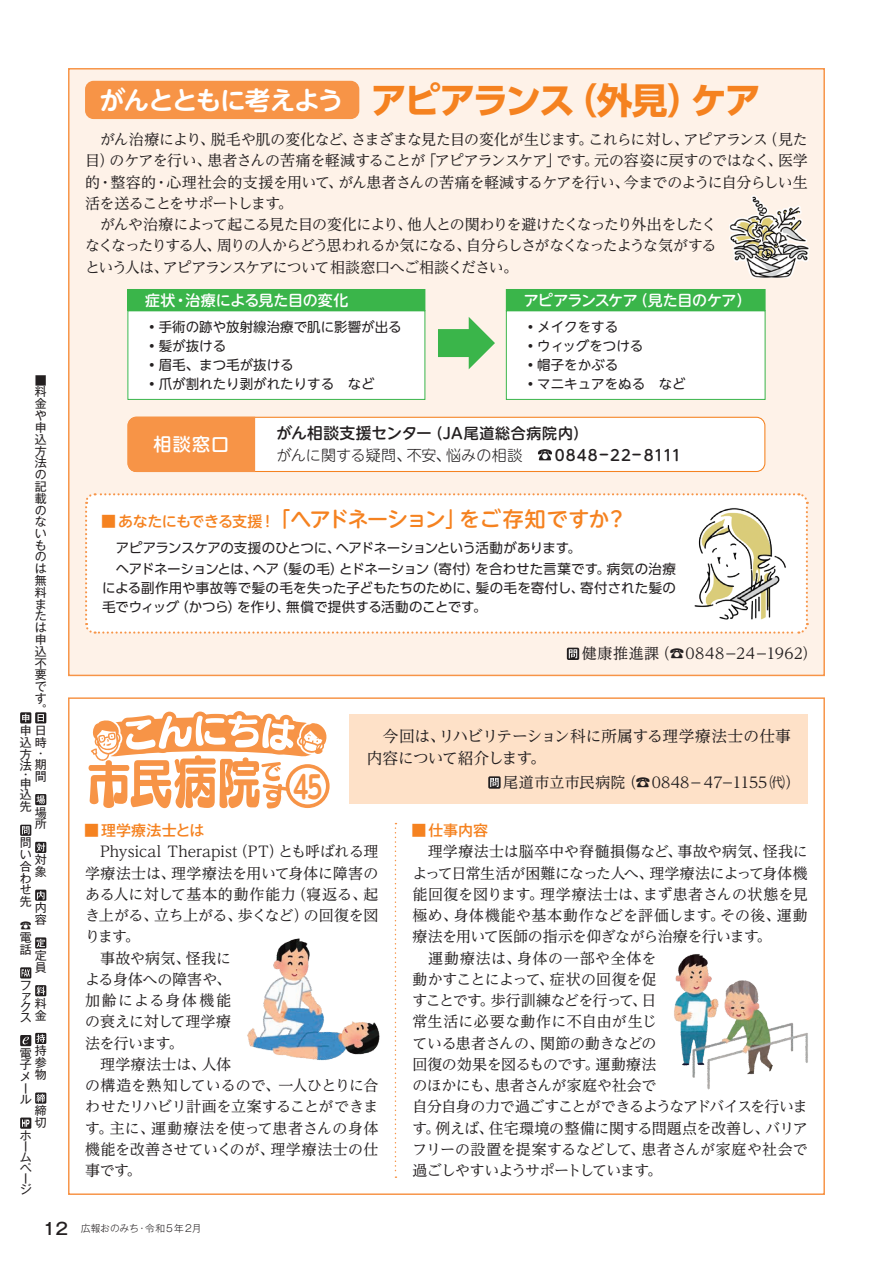
<style>
.page{position:relative;width:893px;height:1263px;background:#fff}
.page>*{position:absolute;margin:0;border:0;box-sizing:border-box;transform-origin:0 0}
.t1{font:700 36px "UD Shin Go Pro";letter-spacing:-.055em;color:#f58220}
.t2{font:700 31.05px "UD Shin M Go Pro De";color:#f79447;scale:.75 1}
.t3{font:500 21px "UD Shin M Go Pro";letter-spacing:-.06em;color:#f58220}
.t4{font:500 18px "UD Shin M Go Pro";color:#fff}
.t5{font:15.75px/22.4px "UD Reimin Pro";letter-spacing:-.015em;color:#231f20}
.t6{font:15px/21.3px "UD Reimin Pro";letter-spacing:-.02em;color:#231f20}
.t7{font:15px/21.3px "UD Reimin Pro";letter-spacing:-.055em;color:#231f20}
.t8{font:300 15px/21.9px "UD Shin M Go Pro";letter-spacing:.015em;color:#231f20}
.t9{font:15px "UD Reimin Pro";letter-spacing:.02em;color:#231f20}
.t10{font:15px "UD Reimin Pro";letter-spacing:.035em;color:#231f20}
.t11{font:500 15px "UD Shin M Go Pro";letter-spacing:-.02em;color:#fff}
.t12{font:500 15px "UD Shin M Go Pro";color:#fff}
.t13{font:500 15px "Gothic MB101 Pro";letter-spacing:-.005em;color:#f58220}
.t14{font:500 15px "UD Shin M Go Pro";letter-spacing:.07em;color:#231f20}
.t15{font:13.5px/19.5px "UD Shin Go Pro";letter-spacing:-.015em;color:#231f20}
.t16{font:13.5px/19.2px "UD Shin M Go Pro";color:#231f20}
.t17{font:12px/11.7px "Gothic MB101 Pro";color:#231f20}
.t18{font:300 9.75px "Gothic MB101 Pro";letter-spacing:.01em;color:#231f20}
.s1{font-family:"UD Shin M Go Pro De";font-size:25.5px;color:#fff}
.s2{font-weight:500;font-size:15.75px}
.s3{font-weight:500}
.s4{font-size:15px}
.s5{font-weight:500;font-size:16.5px}
</style>
<div class="page">
<div style="left:68px;top:68px;width:757px;height:608px;background:#fef2e8;border:1px solid #f79447"></div>
<svg style="left:395px;top:823px;width:1px;height:355px"></svg>
<div style="left:350px;top:714px;width:458px;height:90px;background:#fee1c8"></div>
<div style="left:488px;top:776px;width:13px;height:13px;background:#231f20;border-radius:2px"></div>
<svg style="left:490px;top:778px;width:9px;height:9px"></svg>
<div style="left:128px;top:417px;width:637px;height:54px;background:#fff;border-radius:9px"></div>
<div style="left:128px;top:417px;width:637px;height:55px;border:1px solid #f58220;border-radius:9px"></div>
<svg style="left:438px;top:317px;width:57px;height:52px"></svg>
<div style="left:85px;top:493px;width:724px;height:141px;background:#fff"></div>
<svg style="left:567px;top:648px;width:12px;height:12px"></svg>
<svg style="left:569px;top:649px;width:8px;height:9px"></svg>
<svg style="left:89px;top:711px;width:241px;height:97px"></svg>
<img style="left:674px;top:954px;width:134px;height:136px">
<img style="left:247px;top:938px;width:133px;height:123px">
<div style="left:85px;top:81px;width:274px;height:38px;background:#f79447;border-radius:9px"></div>
<img style="left:694px;top:506px;width:94px;height:116px">
<img style="left:729px;top:195px;width:81px;height:83px">
<div style="left:128px;top:311px;width:297px;height:88px;background:#fff"></div>
<div style="left:128px;top:310px;width:297px;height:90px;border:1px solid #3ab54a"></div>
<div style="left:128px;top:289px;width:297px;height:22px;background:#3ab54a"></div>
<div style="left:506px;top:311px;width:259px;height:88px;background:#fff"></div>
<div style="left:506px;top:310px;width:259px;height:90px;border:1px solid #3ab54a"></div>
<div style="left:506px;top:289px;width:259px;height:22px;background:#3ab54a"></div>
<div style="left:128px;top:417px;width:127px;height:55px;background:#f79447"></div>
<svg style="left:538px;top:449px;width:14px;height:11px"></svg>
<svg style="left:35px;top:712px;width:11px;height:11px"></svg>
<svg style="left:38px;top:714px;width:6px;height:8px"></svg>
<svg style="left:35px;top:794px;width:11px;height:11px"></svg>
<svg style="left:37px;top:795px;width:8px;height:9px"></svg>
<svg style="left:35px;top:842px;width:11px;height:11px"></svg>
<svg style="left:36px;top:843px;width:9px;height:9px"></svg>
<svg style="left:35px;top:890px;width:11px;height:11px"></svg>
<svg style="left:37px;top:891px;width:8px;height:8px"></svg>
<svg style="left:35px;top:937px;width:11px;height:11px"></svg>
<svg style="left:36px;top:939px;width:9px;height:8px"></svg>
<svg style="left:35px;top:985px;width:11px;height:11px"></svg>
<svg style="left:36px;top:986px;width:9px;height:9px"></svg>
<svg style="left:35px;top:1033px;width:11px;height:11px"></svg>
<svg style="left:36px;top:1034px;width:9px;height:9px"></svg>
<svg style="left:35px;top:1092px;width:11px;height:12px"></svg>
<svg style="left:36px;top:1094px;width:9px;height:8px"></svg>
<svg style="left:20px;top:712px;width:11px;height:11px"></svg>
<svg style="left:22px;top:714px;width:7px;height:8px"></svg>
<svg style="left:20px;top:825px;width:11px;height:11px"></svg>
<svg style="left:22px;top:826px;width:8px;height:8px"></svg>
<svg style="left:20px;top:967px;width:11px;height:11px"></svg>
<svg style="left:22px;top:969px;width:8px;height:7px"></svg>
<svg style="left:20px;top:1035px;width:11px;height:11px"></svg>
<svg style="left:23px;top:1037px;width:6px;height:7px"></svg>
<div style="left:20px;top:1117px;width:11px;height:12px;background:#231f20"></div>
<svg style="left:22px;top:1119px;width:8px;height:8px"></svg>
<h1 class="t1" style="left:100px;top:71px;width:663px"><span class="s1">がんとともに考えよう</span> アピアランス（外見）ケア</h1>
<p class="t7" style="left:85px;top:128px;width:724px">　がん治療により、脱毛や肌の変化など、さまざまな見た目の変化が生じます。これらに対し、アピアランス（見た目）のケアを行い、患者さんの苦痛を軽減することが「アピアランスケア」です。元の容姿に戻すのではなく、医学的・整容的・心理社会的支援を用いて、がん患者さんの苦痛を軽減するケアを行い、今までのように自分らしい生活を送ることをサポートします。<br>　がんや治療によって起こる見た目の変化により、他人との関わりを避けたくなったり外出をしたく<br>なくなったりする人、周りの人からどう思われるか気になる、自分らしさがなくなったような気がする<br>という人は、アピアランスケアについて相談窓口へご相談ください。</p>
<p class="t17" style="left:35px;top:373px;width:13px;text-align:justify">■料金や申込方法の記載のないものは無料または申込不要です。</p>
<p class="t17" style="left:20px;top:723px;width:27px">申日</p>
<p class="t17" style="left:20px;top:734px;width:28px">込時</p>
<p class="t17" style="left:20px;top:746px;width:23px">方・</p>
<p class="t17" style="left:35px;top:757px;width:13px">期</p>
<p class="t17" style="left:35px;top:768px;width:12px">間</p>
<p class="t17" style="left:35px;top:804px;width:13px">場所</p>
<p class="t17" style="left:35px;top:852px;width:13px">対象</p>
<p class="t17" style="left:35px;top:900px;width:13px">内容</p>
<p class="t17" style="left:35px;top:948px;width:13px">定員</p>
<p class="t17" style="left:35px;top:995px;width:13px">料金</p>
<p class="t17" style="left:35px;top:1043px;width:13px;text-align:justify">持参物</p>
<p class="t17" style="left:35px;top:1103px;width:13px">締切</p>
<p class="t17" style="left:20px;top:760px;width:13px;line-height:8.7px">法・申</p>
<p class="t17" style="left:20px;top:787px;width:13px">込先</p>
<p class="t17" style="left:20px;top:835px;width:13px;text-align:justify">問い合わせ先</p>
<p class="t17" style="left:20px;top:917px;width:13px;line-height:12.1px;text-align:justify">☎電話</p>
<p class="t17" style="left:20px;top:978px;width:13px;line-height:10.9px;text-align:justify">ファクス</p>
<p class="t17" style="left:20px;top:1045px;width:13px">電子メール</p>
<p class="t17" style="left:20px;top:1128px;width:13px;line-height:10.8px">ホームページ</p>
<p class="t12" style="left:145px;top:288px;width:205px">症状・治療による見た目の変化</p>
<p class="t16" style="left:145px;top:316px;width:258px">・手術の跡や放射線治療で肌に影響が出る・髪が抜ける<br>・眉毛、まつ毛が抜ける<br>・爪が割れたり剥がれたりする　など</p>
<p class="t11" style="left:524px;top:288px;width:229px">アピアランスケア（見た目のケア）</p>
<p class="t16" style="left:524px;top:316px;width:163px">・メイクをする<br>・ウィッグをつける<br>・帽子をかぶる<br>・マニキュアをぬる　など</p>
<p class="t4" style="left:153px;top:430px;width:77px">相談窓口</p>
<p class="t8" style="left:276px;top:421px;width:313px"><span class="s2">がん相談支援センター</span><span class="s3">（JA尾道総合病院内）</span>がんに関する疑問、不安、悩みの相談</p>
<p class="t14" style="left:555px;top:443px;width:128px">0848-22-8111</p>
<h3 class="t3" style="left:101px;top:502px;width:528px"><span class="s4">■ あなたにもできる支援！</span> 「ヘアドネーション」をご存知ですか？</h3>
<p class="t15" style="left:102px;top:538px;width:576px;text-indent:14px">アピアランスケアの支援のひとつに、ヘアドネーションという活動があります。<br>　ヘアドネーションとは、ヘア（髪の毛）とドネーション（寄付）を合わせた言葉です。病気の治療による副作用や事故等で髪の毛を失った子どもたちのために、髪の毛を寄付し、寄付された髪の毛でウィッグ（かつら）を作り、無償で提供する活動のことです。</p>
<h2 class="t2" style="left:293px;top:762px;width:41px">45</h2>
<p class="t10" style="left:582px;top:642px;width:237px">健康推進課（☎0848-24-1962）</p>
<p class="t5" style="left:367px;top:724px;width:426px">　今回は、リハビリテーション科に所属する理学療法士の仕事内容について紹介します。</p>
<p class="t9" style="left:503px;top:770px;width:298px">尾道市立市民病院（☎0848-47-1155㈹）</p>
<p class="t13" style="left:84px;top:818px;width:122px">■理学療法士とは</p>
<p class="t6" style="left:85px;top:840px;width:295px">　Physical Therapist（PT）とも呼ばれる理学療法士は、理学療法を用いて身体に障害のある人に対して基本的動作能力（寝返る、起き上がる、立ち上がる、歩くなど）の回復を図ります。<br>　事故や病気、怪我に<br>よる身体への障害や、<br>加齢による身体機能<br>の衰えに対して理学療<br>法を行います。<br>　理学療法士は、人体<br>の構造を熟知しているので、一人ひとりに合わせたリハビリ計画を立案することができます。主に、運動療法を使って患者さんの身体機能を改善させていくのが、理学療法士の仕事です。</p>
<p class="t13" style="left:411px;top:818px;width:78px">■仕事内容</p>
<p class="t6" style="left:412px;top:840px;width:397px">　理学療法士は脳卒中や脊髄損傷など、事故や病気、怪我によって日常生活が困難になった人へ、理学療法によって身体機能回復を図ります。理学療法士は、まず患者さんの状態を見極め、身体機能や基本動作などを評価します。その後、運動療法を用いて医師の指示を仰ぎながら治療を行います。<br>　運動療法は、身体の一部や全体を<br>動かすことによって、症状の回復を促<br>すことです。歩行訓練などを行って、日<br>常生活に必要な動作に不自由が生じ<br>ている患者さんの、関節の動きなどの<br>回復の効果を図るものです。運動療法<br>のほかにも、患者さんが家庭や社会で<br>自分自身の力で過ごすことができるようなアドバイスを行います。例えば、住宅環境の整備に関する問題点を改善し、バリアフリーの設置を提案するなどして、患者さんが家庭や社会で過ごしやすいようサポートしています。</p>
<p class="t18" style="left:43px;top:1220px;width:160px"><span class="s5">12</span> 広報おのみち・令和5年2月</p>
</div>
